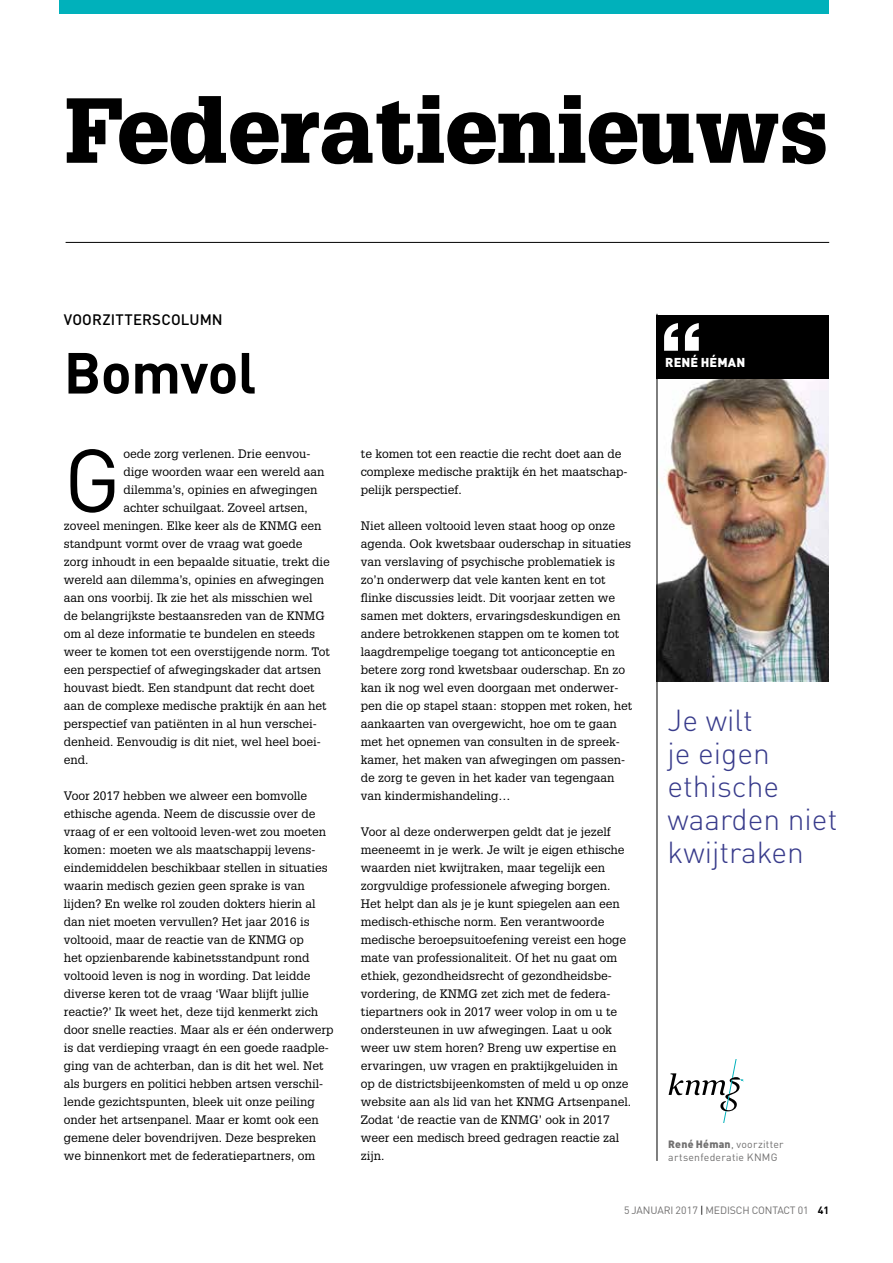
<style>
.page{position:relative;width:893px;height:1263px;background:#fff}
.page>*{position:absolute;margin:0;border:0;box-sizing:border-box;transform-origin:0 0}
.t1{font:900 90px "Glypha LT Std";letter-spacing:.005em;color:#000}
.t2{font:87.9px "DINOT";color:#000}
.t3{font:700 57px "DINOT";letter-spacing:-.01em;color:#000}
.t4{font:300 30px/33px "DINOT";color:#383b8b}
.t5{font:500 15px "DINOT";letter-spacing:.01em;color:#000}
.t6{font:900 12.75px "DINOT";letter-spacing:.005em;color:#fff}
.t7{font:12px/18px "Glypha LT Std";color:#000}
.t8{font:10.5px/13.5px "DINOT";letter-spacing:.015em;color:#706f6f}
.t9{font:10.5px "DINOT";letter-spacing:-.015em;color:#706f6f}
.s1{font-weight:900}
.s2{color:#000}
.s3{font-weight:700;color:#000}
</style>
<div class="page">
<hr style="left:66px;top:242px;width:763px;height:1px;background:#000">
<div style="left:60px;top:0;width:769px;height:13px;background:#00b1bb"></div>
<img style="left:658px;top:378px;width:171px;height:304px">
<div style="left:657px;top:315px;width:172px;height:63px;background:#000"></div>
<svg style="left:685px;top:323px;width:14px;height:28px"></svg>
<svg style="left:664px;top:323px;width:14px;height:28px"></svg>
<svg style="left:669px;top:1059px;width:75px;height:64px"></svg>
<hr style="left:657px;top:314px;width:1px;height:847px;background:#000">
<h1 class="t1" style="left:64px;top:76px;width:766px">Federatienieuws</h1>
<p class="t5" style="left:64px;top:310px;width:160px">VOORZITTERSCOLUMN</p>
<h3 class="t3" style="left:64px;top:336px;width:194px">Bomvol</h3>
<p class="t6" style="left:665px;top:354px;width:82px">RENÉ HÉMAN</p>
<h2 class="t2" style="left:64px;top:425px;width:59px">G</h2>
<p class="t7" style="left:124px;top:445px;width:188px">oede zorg verlenen. Drie eenvou-</p>
<p class="t7" style="left:124px;top:463px;width:202px">dige woorden waar een wereld aan</p>
<p class="t7" style="left:124px;top:481px;width:195px">dilemma’s, opinies en afwegingen</p>
<p class="t7" style="left:124px;top:499px;width:186px">achter schuilgaat. Zoveel artsen,</p>
<p class="t7" style="left:64px;top:517px;width:259px">zoveel meningen. Elke keer als de KNMG een</p>
<p class="t7" style="left:64px;top:535px;width:240px">standpunt vormt over de vraag wat goede</p>
<p class="t7" style="left:64px;top:553px;width:268px">zorg inhoudt in een bepaalde situatie, trekt die</p>
<p class="t7" style="left:64px;top:571px;width:262px">wereld aan dilemma’s, opinies en afwegingen</p>
<p class="t7" style="left:64px;top:589px;width:250px">aan ons voorbij. Ik zie het als misschien wel</p>
<p class="t7" style="left:64px;top:607px;width:263px">de belangrijkste bestaansreden van de KNMG</p>
<p class="t7" style="left:64px;top:625px;width:253px">om al deze informatie te bundelen en steeds</p>
<p class="t7" style="left:64px;top:643px;width:268px">weer te komen tot een overstijgende norm. Tot</p>
<p class="t7" style="left:64px;top:661px;width:259px">een perspectief of afwegingskader dat artsen</p>
<p class="t7" style="left:64px;top:679px;width:252px">houvast biedt. Een standpunt dat recht doet</p>
<p class="t7" style="left:64px;top:697px;width:264px">aan de complexe medische praktijk én aan het</p>
<p class="t7" style="left:64px;top:715px;width:254px">perspectief van patiënten in al hun verschei-</p>
<p class="t7" style="left:64px;top:733px;width:258px">denheid. Eenvoudig is dit niet, wel heel boei-</p>
<p class="t7" style="left:64px;top:751px;width:26px">end.</p>
<p class="t7" style="left:64px;top:787px;width:271px">Voor 2017 hebben we alweer een bomvolle ethische agenda. Neem de discussie over de vraag of er een voltooid leven-wet zou moeten komen: moeten we als maatschappij levens&shy;eindemiddelen beschikbaar stellen in situaties waarin medisch gezien geen sprake is van lijden? En welke rol zouden dokters hierin al dan niet moeten vervullen? Het jaar 2016 is voltooid, maar de reactie van de KNMG op<br>het opzienbarende kabinetsstandpunt rond voltooid leven is nog in wording. Dat leidde diverse keren tot de vraag ‘Waar blijft jullie reactie?’ Ik weet het, deze tijd kenmerkt zich door snelle reacties. Maar als er één onderwerp is dat verdieping vraagt én een goede raadple&shy;ging van de achterban, dan is dit het wel. Net als burgers en politici hebben artsen verschil&shy;lende gezichtspunten, bleek uit onze peiling onder het artsenpanel. Maar er komt ook een gemene deler bovendrijven. Deze bespreken we binnenkort met de federatiepartners, om</p>
<p class="t7" style="left:361px;top:445px;width:268px">te komen tot een reactie die recht doet aan de complexe medische praktijk én het maatschap&shy;pelijk perspectief.</p>
<p class="t7" style="left:361px;top:517px;width:273px">Niet alleen voltooid leven staat hoog op onze agenda. Ook kwetsbaar ouderschap in situaties van verslaving of psychische problematiek is zo’n onderwerp dat vele kanten kent en tot flinke discussies leidt. Dit voorjaar zetten we samen met dokters, ervaringsdeskundigen en andere betrokkenen stappen om te komen tot laagdrempelige toegang tot anticonceptie en betere zorg rond kwetsbaar ouderschap. En zo kan ik nog wel even doorgaan met onderwer&shy;pen die op stapel staan: stoppen met roken, het aankaarten van overgewicht, hoe om te gaan met het opnemen van consulten in de spreek&shy;kamer, het maken van afwegingen om passen&shy;de zorg te geven in het kader van tegengaan van kindermishandeling…</p>
<p class="t7" style="left:361px;top:823px;width:272px">Voor al deze onderwerpen geldt dat je jezelf meeneemt in je werk. Je wilt je eigen ethische waarden niet kwijtraken, maar tegelijk een zorgvuldige professionele afweging borgen.<br>Het helpt dan als je je kunt spiegelen aan een medisch-ethische norm. Een verantwoorde medische beroepsuitoefening vereist een hoge mate van professionaliteit. Of het nu gaat om ethiek, gezondheidsrecht of gezondheidsbe&shy;vordering, de KNMG zet zich met de federa&shy;tiepartners ook in 2017 weer volop in om u te ondersteunen in uw afwegingen. Laat u ook weer uw stem horen? Breng uw expertise en ervaringen, uw vragen en praktijkgeluiden in op de districtsbijeenkomsten of meld u op onze website aan als lid van het KNMG Artsenpanel.<br>Zodat ‘de reactie van de KNMG’ ook in 2017 weer een medisch breed gedragen reactie zal zijn.</p>
<h3 class="t4" style="left:667px;top:704px;width:171px">Je wilt<br>je eigen ethische waarden niet kwijtraken</h3>
<p class="t8" style="left:668px;top:1137px;width:117px"><span class="s1">René Héman</span>, voorzitter artsenfederatie KNMG</p>
<p class="t9" style="left:624px;top:1203px;width:207px">5 JANUARI 2017 <span class="s2">|</span> MEDISCH CONTACT 01 <span class="s3">41</span></p>
</div>
